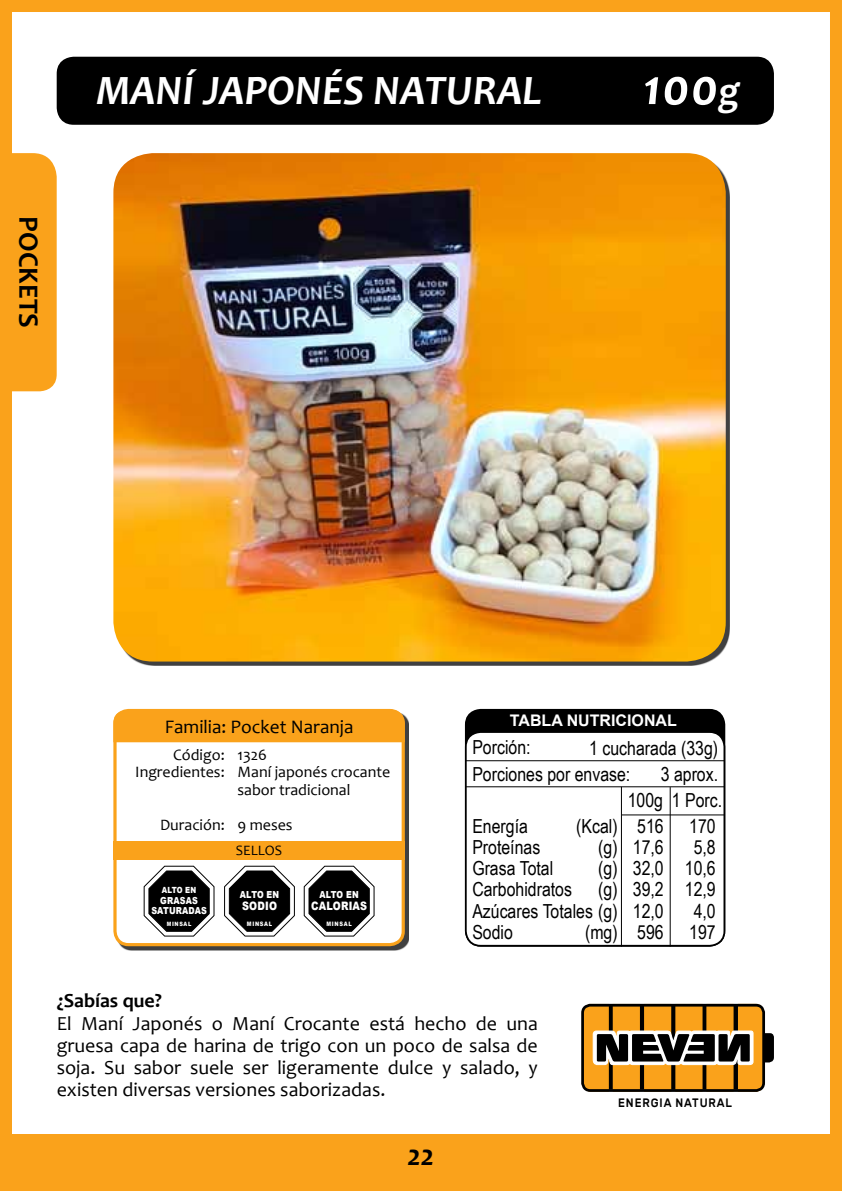
<style>
.page{position:relative;width:842px;height:1191px;background:#fff}
.page>*{position:absolute;margin:0;border:0;box-sizing:border-box;transform-origin:0 0}
.t1{font:italic 700 52px "Candara";color:#fff}
.t2{font:italic 700 42px "Candara";color:#fff}
.t3{font:italic 700 30px "Candara";color:#000}
.t4{font:700 28px "Candara";color:#000}
.t5{font:20px/22px "Candara";color:#000;text-align:justify}
.t6{font:700 20px "Candara";color:#000}
.t7{font:19.4px/21.2px "Arial Narrow";color:#000}
.t8{font:19.2px "Candara";color:#000}
.t9{font:16px/17.6px "Candara";color:#000;text-align:right}
.t10{font:700 16px "Arial";color:#fff}
.t11{font:14.4px "Candara";color:#000}
.t12{font:500 12.2px "Rubik";letter-spacing:.08em;color:#000;scale:.91 1}
.t13{font:900 11.6px "Arial";letter-spacing:.02em;color:#fff;scale:.83 1}
.t14{font:900 9.6px/10.4px "Arial";letter-spacing:.02em;color:#fff;text-align:center;scale:.83 1}
.t15{font:900 8.4px "Arial";letter-spacing:.005em;color:#fff;scale:.83 1}
.t16{font:900 6px "Arial";letter-spacing:.13em;color:#fff;scale:.83 1}
.s1{font-size:40px}
</style>
<div class="page">
<div style="left:0;top:1134px;width:842px;height:57px;background:#faa21b"></div>
<div style="left:57px;top:57px;width:717px;height:68px;background:#000;border-radius:17px"></div>
<svg style="left:582px;top:1007px;width:192px;height:85px"></svg>
<div style="left:581px;top:1003px;width:184px;height:88px;border:3px solid #000;border-radius:8px"></div>
<div style="left:466px;top:710px;width:258px;height:235px;background:#000;border-radius:15px"></div>
<div style="left:466px;top:732px;width:258px;height:213px;background:#fff;border-radius:15px"></div>
<div style="left:465px;top:731px;width:260px;height:215px;border:2px solid #000;border-radius:15px"></div>
<hr style="left:465px;top:760px;width:260px;height:1px;background:#000">
<hr style="left:621px;top:787px;width:1px;height:159px;background:#000">
<hr style="left:670px;top:787px;width:1px;height:159px;background:#000">
<hr style="left:465px;top:786px;width:260px;height:1px;background:#000">
<hr style="left:622px;top:814px;width:103px;height:1px;background:#000">
<div style="left:13px;top:153px;width:44px;height:238px;background:#faa21b"></div>
<div style="left:117px;top:713px;width:292px;height:237px;background:#000;opacity:.75"></div>
<div style="left:115px;top:710px;width:288px;height:234px;background:#fff;border-radius:14px"></div>
<div style="left:113px;top:709px;width:292px;height:237px;border:3px solid #faa21b;border-radius:14px"></div>
<div style="left:113px;top:710px;width:292px;height:32px;background:#faa21b"></div>
<div style="left:113px;top:841px;width:292px;height:18px;background:#faa21b"></div>
<img style="left:113px;top:153px;width:613px;height:508px">
<svg style="left:303px;top:865px;width:72px;height:72px"></svg>
<svg style="left:143px;top:865px;width:72px;height:72px"></svg>
<svg style="left:224px;top:865px;width:71px;height:72px"></svg>
<div style="left:0;top:0;width:842px;height:1191px;border:12px solid #faa21b"></div>
<h3 class="t4" style="left:46px;top:216px;width:113px;rotate:90deg">POCKETS</h3>
<h2 class="t2" style="left:96px;top:64px;width:447px">MANÍ JAPONÉS NATURAL</h2>
<h1 class="t1" style="left:643px;top:55px;width:99px">100<span class="s1">g</span></h1>
<p class="t8" style="left:165px;top:715px;width:190px">Familia: Pocket Naranja</p>
<p class="t9" style="left:135px;top:745px;width:91px">Código:<br>Ingredientes:</p>
<p class="t9" style="left:160px;top:816px;width:66px">Duración:</p>
<p class="t9" style="left:237px;top:745px;width:154px;text-align:left">1326<br>Maní japonés crocante sabor tradicional</p>
<p class="t9" style="left:237px;top:816px;width:57px">9 meses</p>
<p class="t11" style="left:236px;top:841px;width:48px">SELLOS</p>
<p class="t15" style="left:162px;top:884px;width:43px">ALTO EN</p>
<p class="t14" style="left:151px;top:894px;width:68px">GRASAS<br>SATURADAS</p>
<p class="t16" style="left:167px;top:919px;width:31px">MINSAL</p>
<p class="t14" style="left:240px;top:888px;width:49px">ALTO EN</p>
<p class="t13" style="left:242px;top:898px;width:44px">SODIO</p>
<p class="t16" style="left:247px;top:919px;width:32px">MINSAL</p>
<p class="t14" style="left:319px;top:888px;width:49px">ALTO EN</p>
<p class="t13" style="left:311px;top:898px;width:69px">CALORIAS</p>
<p class="t16" style="left:326px;top:919px;width:32px">MINSAL</p>
<p class="t6" style="left:57px;top:988px;width:107px">¿Sabías que?</p>
<p class="t10" style="left:510px;top:709px;width:169px">TABLA NUTRICIONAL</p>
<p class="t7" style="left:472px;top:733px;width:159px;line-height:26.4px">Porción:<br>Porciones por envase:</p>
<p class="t7" style="left:589px;top:734px;width:130px;line-height:26.4px;text-align:right">1 cucharada (33g)<br>3 aprox.</p>
<p class="t7" style="left:472px;top:815px;width:147px">Energía<br>Proteínas<br>Grasa Total<br>Carbohidratos<br>Azúcares Totales (g)<br>Sodio</p>
<p class="t7" style="left:628px;top:788px;width:96px">100g 1 Porc.</p>
<p class="t7" style="left:598px;top:815px;width:21px;text-align:justify;text-indent:-22px">(Kcal) (g) (g) (g)</p>
<p class="t7" style="left:585px;top:920px;width:34px">(mg)</p>
<p class="t7" style="left:633px;top:815px;width:32px;text-align:justify">516<br>17,6<br>32,0<br>39,2<br>12,0<br>596</p>
<p class="t7" style="left:685px;top:815px;width:32px;text-align:center">170<br>5,8<br>10,6<br>12,9<br>4,0<br>197</p>
<p class="t5" style="left:57px;top:1012px;width:483px">El Maní Japonés o Maní Crocante está hecho de una gruesa capa de harina de trigo con un poco de salsa de soja. Su sabor suele ser ligeramente dulce y salado, y existen diversas versiones saborizadas.</p>
<h3 class="t3" style="left:407px;top:1136px;width:29px">22</h3>
<p class="t12" style="left:618px;top:1096px;width:127px">ENERGIA NATURAL</p>
</div>
